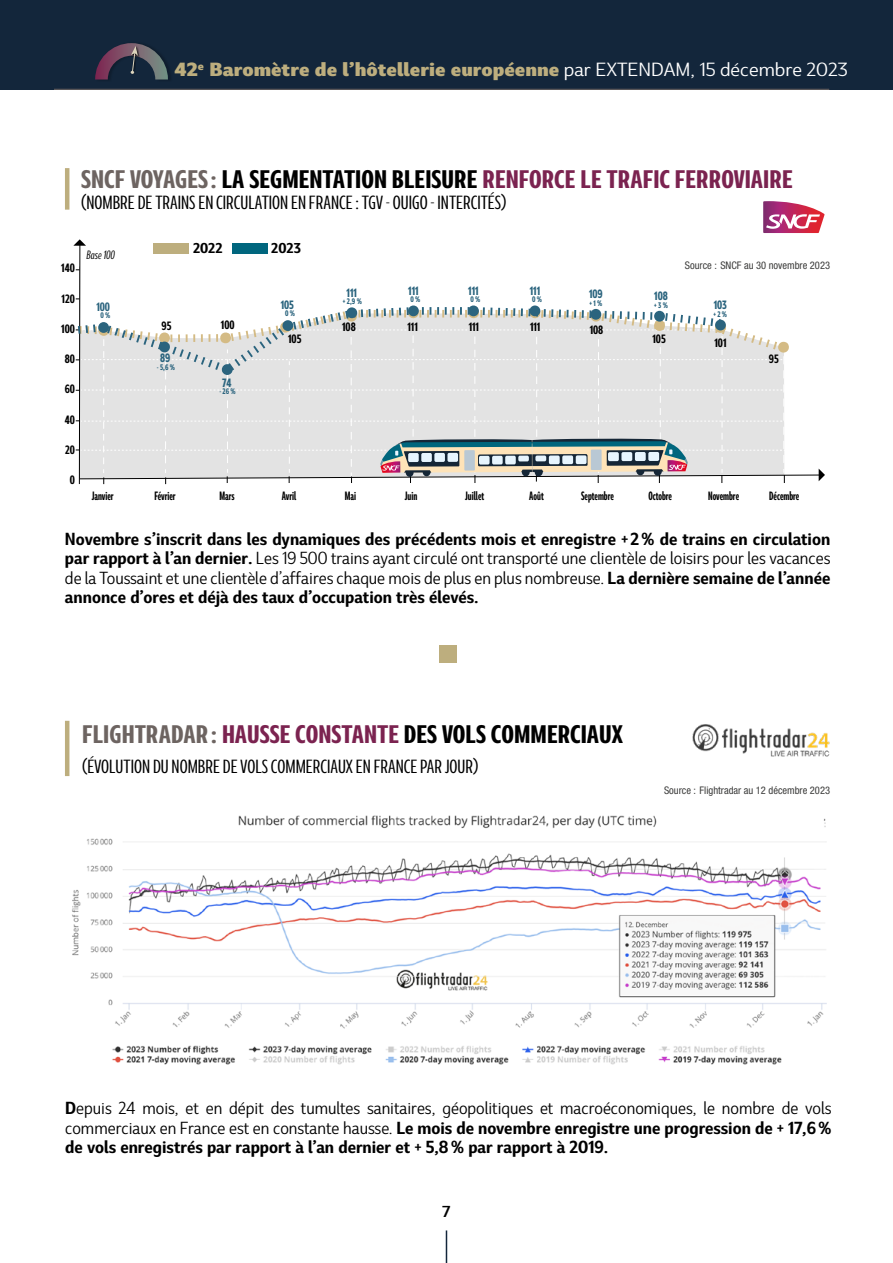
<style>
.page{position:relative;width:893px;height:1263px;background:#fff}
.page>*{position:absolute;margin:0;border:0;box-sizing:border-box;transform-origin:0 0}
.t1{font:700 condensed 24px "Marble Display";color:#7b2350}
.t2{font:700 condensed 24px "Marble Display";color:#000}
.t3{font:condensed 18px "Marble Display";color:#000}
.t4{font:800 expanded 18px "Marble Display";color:#bdae7e}
.t5{font:700 expanded 16.5px/19.5px "Marble Display";color:#000;text-align:justify;scale:.9 1}
.t6{font:expanded 16.5px/19.5px "Marble Display";color:#000;text-align:justify;scale:.9 1}
.t7{font:600 expanded 15px "Marble Display";color:#000}
.t8{font:700 13.5px "Marble Display";color:#000}
.t9{font:700 condensed 11.4px "Marble Display";color:#000;scale:.73 1}
.t10{font:700 condensed 11.4px "Marble Display";color:#000;scale:.9 1}
.t11{font:700 condensed 11.4px "Marble Text";color:#2b647e;scale:.9 1}
.t12{font:italic condensed 11.4px "Marble Display";color:#000;scale:.9 1}
.t13{font:700 condensed 11.4px "Marble Display";color:#2b647e;scale:.9 1}
.t14{font:condensed 10.5px "Helvetica Neue LT Std";color:#3c3c3b}
.t15{font:700 condensed 7.65px "Marble Text";color:#2b647e;scale:.9 1}
.t16{font:700 condensed 7.65px "Marble Display";color:#2b647e;scale:.9 1}
.s1{font-weight:400;color:#fff}
.s2{color:#6d6461}
.s3{color:#000}
.s4{font-weight:400}
.s5{color:#7b2350}
.s6{font-weight:700}
</style>
<div class="page">
<div style="left:0;top:0;width:893px;height:89px;background:#13263b"></div>
<hr style="left:54px;top:89px;width:775px;height:1px;background:#6d6461">
<svg style="left:95px;top:43px;width:73px;height:37px"></svg>
<hr style="left:446px;top:1230px;width:1px;height:33px;background:#13263b">
<svg style="left:73px;top:239px;width:752px;height:246px"></svg>
<svg style="left:73px;top:303px;width:656px;height:76px"></svg>
<div style="left:98px;top:322px;width:11px;height:11px;background:#2b647e;border-radius:50%"></div>
<div style="left:159px;top:342px;width:11px;height:10px;background:#2b647e;border-radius:50%"></div>
<div style="left:222px;top:364px;width:11px;height:11px;background:#2b647e;border-radius:50%"></div>
<div style="left:282px;top:320px;width:11px;height:11px;background:#2b647e;border-radius:50%"></div>
<div style="left:346px;top:307px;width:11px;height:11px;background:#2b647e;border-radius:50%"></div>
<div style="left:408px;top:305px;width:11px;height:11px;background:#2b647e;border-radius:50%"></div>
<div style="left:468px;top:305px;width:11px;height:11px;background:#2b647e;border-radius:50%"></div>
<div style="left:530px;top:305px;width:10px;height:11px;background:#2b647e;border-radius:50%"></div>
<div style="left:590px;top:309px;width:11px;height:11px;background:#2b647e;border-radius:50%"></div>
<div style="left:654px;top:311px;width:11px;height:11px;background:#2b647e;border-radius:50%"></div>
<div style="left:715px;top:320px;width:11px;height:10px;background:#2b647e;border-radius:50%"></div>
<div style="left:439px;top:645px;width:17px;height:17px;background:#bdae7e"></div>
<img style="left:72px;top:815px;width:755px;height:250px">
<img style="left:692px;top:724px;width:138px;height:33px">
<svg style="left:763px;top:201px;width:62px;height:32px"></svg>
<div style="left:153px;top:243px;width:35px;height:10px;background:#bdae7e"></div>
<div style="left:233px;top:243px;width:35px;height:10px;background:#00667e"></div>
<hr style="left:65px;top:168px;width:4px;height:42px;background:#bdae7e">
<hr style="left:65px;top:721px;width:4px;height:55px;background:#bdae7e">
<p class="t4" style="left:175px;top:53px;width:675px">42<sup>e</sup> Baromètre de l’hôtellerie européenne <span class="s1">par EXTENDAM, 15 décembre 2023</span></p>
<h1 class="t1" style="left:81px;top:158px;width:713px"><span class="s2">SNCF VOYAGES :</span> <span class="s3">LA SEGMENTATION BLEISURE</span> RENFORCE LE TRAFIC FERROVIAIRE</h1>
<p class="t3" style="left:81px;top:188px;width:427px">(NOMBRE DE TRAINS EN CIRCULATION EN FRANCE : TGV - OUIGO - INTERCITÉS)</p>
<p class="t12" style="left:87px;top:246px;width:33px">Base 100</p>
<p class="t8" style="left:193px;top:237px;width:31px">2022</p>
<p class="t8" style="left:271px;top:237px;width:31px">2023</p>
<p class="t10" style="left:61px;top:258px;width:17px">140</p>
<p class="t10" style="left:62px;top:289px;width:16px">120</p>
<p class="t10" style="left:61px;top:319px;width:17px">100</p>
<p class="t10" style="left:221px;top:315px;width:17px">100</p>
<p class="t13" style="left:96px;top:297px;width:17px">100</p>
<p class="t16" style="left:101px;top:309px;width:13px">0 %</p>
<p class="t10" style="left:162px;top:316px;width:13px">95</p>
<p class="t10" style="left:65px;top:349px;width:13px">80</p>
<p class="t10" style="left:65px;top:379px;width:13px">60</p>
<p class="t10" style="left:65px;top:410px;width:13px">40</p>
<p class="t10" style="left:65px;top:440px;width:12px">20</p>
<p class="t10" style="left:70px;top:470px;width:7px">0</p>
<p class="t11" style="left:160px;top:348px;width:13px">89</p>
<p class="t15" style="left:157px;top:360px;width:22px">- 5,6 %</p>
<p class="t11" style="left:222px;top:372px;width:12px">74</p>
<p class="t15" style="left:219px;top:385px;width:20px">- 26 %</p>
<p class="t11" style="left:281px;top:295px;width:16px">105</p>
<p class="t15" style="left:285px;top:307px;width:13px">0 %</p>
<p class="t10" style="left:288px;top:329px;width:16px">105</p>
<p class="t11" style="left:347px;top:282px;width:13px">111</p>
<p class="t15" style="left:343px;top:295px;width:23px">+ 2,9 %</p>
<p class="t11" style="left:408px;top:281px;width:13px">111</p>
<p class="t15" style="left:410px;top:293px;width:13px">0 %</p>
<p class="t11" style="left:468px;top:281px;width:13px">111</p>
<p class="t15" style="left:470px;top:293px;width:13px">0 %</p>
<p class="t11" style="left:530px;top:281px;width:13px">111</p>
<p class="t15" style="left:532px;top:293px;width:13px">0 %</p>
<p class="t10" style="left:342px;top:317px;width:17px">108</p>
<p class="t10" style="left:407px;top:317px;width:13px">111</p>
<p class="t10" style="left:469px;top:316px;width:13px">111</p>
<p class="t10" style="left:530px;top:317px;width:13px">111</p>
<p class="t11" style="left:589px;top:284px;width:17px">109</p>
<p class="t15" style="left:589px;top:296px;width:16px">+ 1 %</p>
<p class="t10" style="left:590px;top:320px;width:17px">108</p>
<p class="t14" style="left:685px;top:259px;width:147px">Source : SNCF au 30 novembre 2023</p>
<p class="t11" style="left:654px;top:286px;width:17px">108</p>
<p class="t15" style="left:654px;top:298px;width:17px">+ 3 %</p>
<p class="t11" style="left:714px;top:295px;width:16px">103</p>
<p class="t15" style="left:713px;top:307px;width:17px">+ 2 %</p>
<p class="t10" style="left:652px;top:329px;width:16px">105</p>
<p class="t10" style="left:714px;top:333px;width:15px">101</p>
<p class="t10" style="left:769px;top:349px;width:13px">95</p>
<p class="t9" style="left:92px;top:486px;width:32px">Janvier</p>
<p class="t9" style="left:155px;top:486px;width:30px">Février</p>
<p class="t9" style="left:219px;top:486px;width:22px">Mars</p>
<p class="t9" style="left:282px;top:486px;width:21px">Avril</p>
<p class="t9" style="left:345px;top:486px;width:17px">Mai</p>
<p class="t9" style="left:405px;top:486px;width:18px">Juin</p>
<p class="t9" style="left:465px;top:486px;width:27px">Juillet</p>
<p class="t9" style="left:529px;top:486px;width:21px">Août</p>
<p class="t9" style="left:581px;top:486px;width:46px">Septembre</p>
<p class="t9" style="left:648px;top:486px;width:34px">Octobre</p>
<p class="t9" style="left:708px;top:486px;width:44px">Novembre</p>
<p class="t9" style="left:769px;top:486px;width:43px">Décembre</p>
<p class="t5" style="left:65px;top:527px;width:852px">Novembre s’inscrit dans les dynamiques des précédents mois et enregistre + 2 % de trains en circulation par rapport à l’an dernier. <span class="s4">Les 19 500 trains ayant circulé ont transporté une clientèle de loisirs pour les vacances de la Toussaint et une clientèle d’affaires chaque mois de plus en plus nombreuse.</span> La dernière semaine de l’année annonce d’ores et déjà des taux d’occupation très élevés.</p>
<h1 class="t2" style="left:82px;top:713px;width:542px"><span class="s2">FLIGHTRADAR :</span> <span class="s5">HAUSSE CONSTANTE</span> DES VOLS COMMERCIAUX</h1>
<p class="t3" style="left:82px;top:752px;width:398px">(ÉVOLUTION DU NOMBRE DE VOLS COMMERCIAUX EN FRANCE PAR JOUR)</p>
<p class="t14" style="left:664px;top:784px;width:168px">Source : Flightradar au 12 décembre 2023</p>
<p class="t6" style="left:65px;top:1097px;width:853px"><span class="s6">D</span>epuis 24 mois, et en dépit des tumultes sanitaires, géopolitiques et macroéconomiques, le nombre de vols commerciaux en France est en constante hausse. <span class="s6">Le mois de novembre enregistre une progression de + 17,6 % de vols enregistrés par rapport à l’an dernier et + 5,8 % par rapport à 2019.</span></p>
<p class="t7" style="left:442px;top:1198px;width:10px">7</p>
</div>
